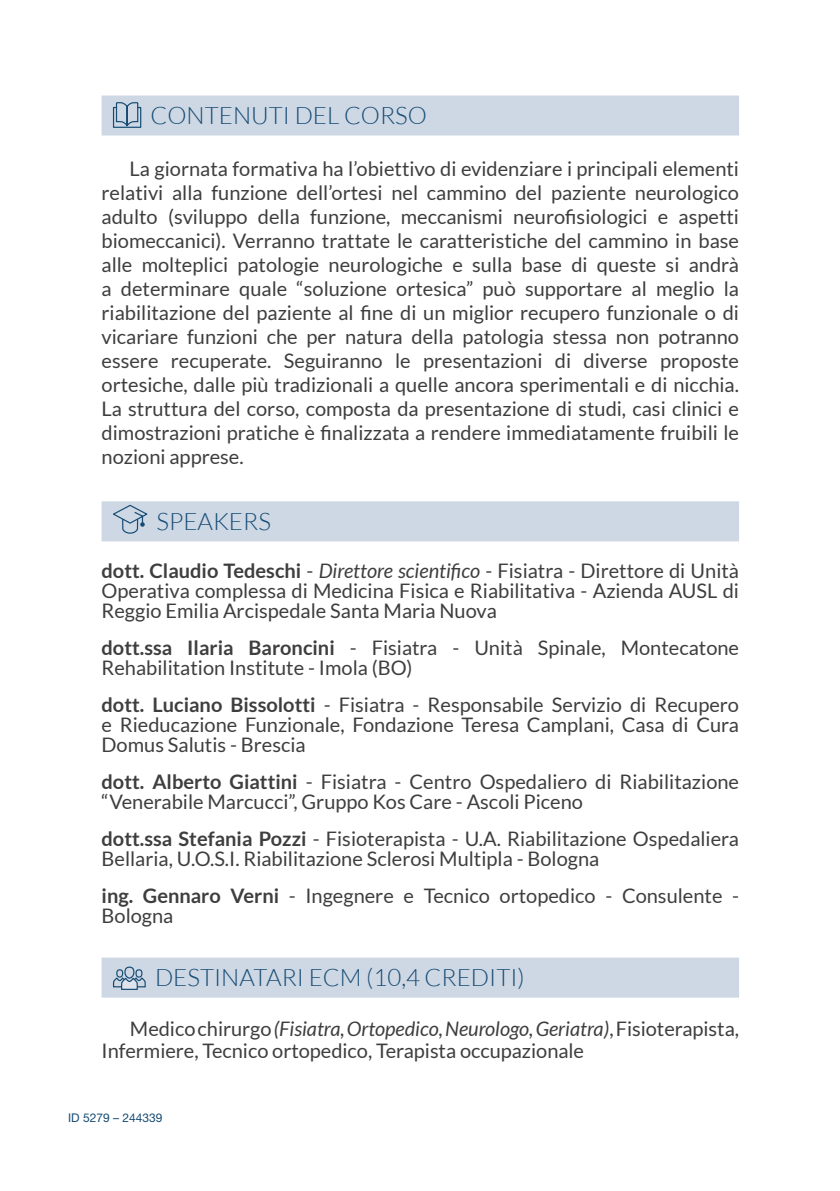
<style>
.page{position:relative;width:840px;height:1191px;background:#fff}
.page>*{position:absolute;margin:0;border:0;box-sizing:border-box;transform-origin:0 0}
.t1{font:300 24px "Lato";color:#164c74}
.t2{font:20px/24px "Lato";color:#3e3e3f}
.t3{font:12px "Helvetica Neue LT Pro";color:#164c74}
.s1{font-weight:700}
.s2{font-style:italic}
</style>
<div class="page">
<div style="left:101px;top:95px;width:637px;height:40px;background:#ced7e4"></div>
<div style="left:101px;top:501px;width:637px;height:40px;background:#ced7e4"></div>
<div style="left:101px;top:957px;width:637px;height:40px;background:#ced7e4"></div>
<svg style="left:112px;top:102px;width:30px;height:26px"></svg>
<svg style="left:113px;top:504px;width:35px;height:30px"></svg>
<div style="left:124px;top:966px;width:10px;height:12px;border:1px solid #164c74;border-radius:50%"></div>
<svg style="left:112px;top:969px;width:34px;height:21px"></svg>
<p class="t1" style="left:150px;top:102px;width:278px">CONTENUTI DEL CORSO</p>
<p class="t2" style="left:101px;top:157px;width:638px;text-align:justify;text-indent:28px">La giornata formativa ha l’obiettivo di evidenziare i principali elementi relativi alla funzione dell’ortesi nel cammino del paziente neurologico adulto (sviluppo della funzione, meccanismi neurofisiologici e aspetti biomeccanici). Verranno trattate le caratteristiche del cammino in base alle molteplici patologie neurologiche e sulla base di queste si andrà a determinare quale “soluzione ortesica” può supportare al meglio la riabilitazione del paziente al fine di un miglior recupero funzionale o di vicariare funzioni che per natura della patologia stessa non potranno essere recuperate. Seguiranno le presentazioni di diverse proposte ortesiche, dalle più tradizionali a quelle ancora sperimentali e di nicchia.<br>La struttura del corso, composta da presentazione di studi, casi clinici e dimostrazioni pratiche è finalizzata a rendere immediatamente fruibili le nozioni apprese.</p>
<p class="t1" style="left:156px;top:508px;width:116px">SPEAKERS</p>
<p class="t2" style="left:101px;top:561px;width:638px;line-height:20px;text-align:justify"><span class="s1">dott. Claudio Tedeschi</span> - <span class="s2">Direttore scientifico</span> - Fisiatra - Direttore di Unità Operativa complessa di Medicina Fisica e Riabilitativa - Azienda AUSL di Reggio Emilia Arcispedale Santa Maria Nuova</p>
<p class="t2" style="left:101px;top:638px;width:638px;line-height:20px"><span class="s1">dott.ssa Ilaria Baroncini</span> - Fisiatra - Unità Spinale, Montecatone<br>Rehabilitation Institute - Imola (BO)</p>
<p class="t2" style="left:101px;top:695px;width:638px;line-height:20px;text-align:justify"><span class="s1">dott. Luciano Bissolotti</span> - Fisiatra - Responsabile Servizio di Recupero e Rieducazione Funzionale, Fondazione Teresa Camplani, Casa di Cura Domus Salutis - Brescia</p>
<p class="t2" style="left:101px;top:772px;width:638px;line-height:20px"><span class="s1">dott. Alberto Giattini</span> - Fisiatra - Centro Ospedaliero di Riabilitazione “Venerabile Marcucci”, Gruppo Kos Care - Ascoli Piceno</p>
<p class="t2" style="left:101px;top:829px;width:638px;line-height:20px"><span class="s1">dott.ssa Stefania Pozzi</span> - Fisioterapista - U.A. Riabilitazione Ospedaliera<br>Bellaria, U.O.S.I. Riabilitazione Sclerosi Multipla - Bologna</p>
<p class="t2" style="left:101px;top:886px;width:638px;line-height:20px"><span class="s1">ing. Gennaro Verni</span> - Ingegnere e Tecnico ortopedico - Consulente -<br>Bologna</p>
<p class="t1" style="left:155px;top:964px;width:371px">DESTINATARI ECM (10,4 CREDITI)</p>
<p class="t2" style="left:101px;top:1018px;width:638px;line-height:22px;text-indent:28px">Medico chirurgo <span class="s2">(Fisiatra, Ortopedico, Neurologo, Geriatra)</span>, Fisioterapista,<br>Infermiere, Tecnico ortopedico, Terapista occupazionale</p>
<p class="t3" style="left:68px;top:1110px;width:96px">ID 5279 – 244339</p>
</div>
